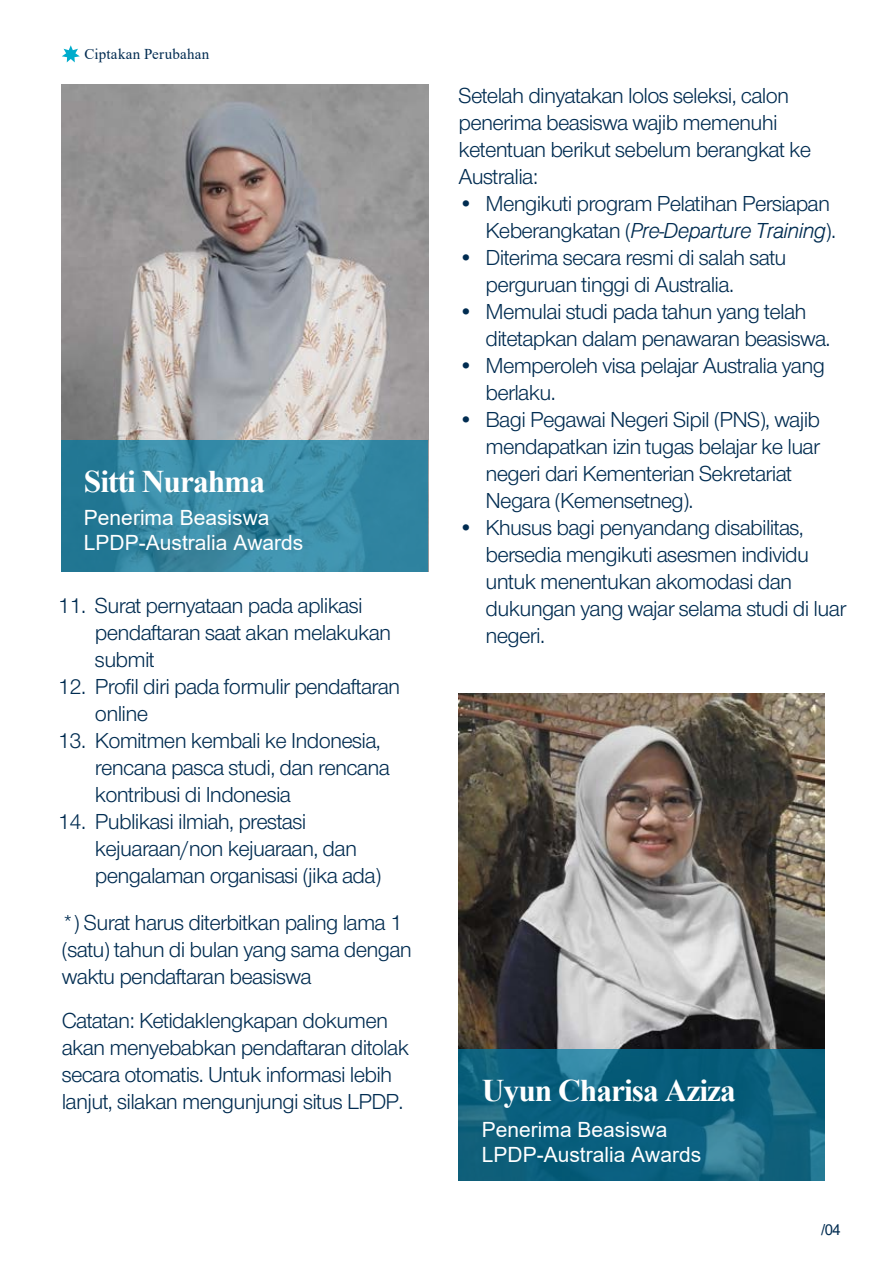
<style>
.page{position:relative;width:893px;height:1263px;background:#fff}
.page>*{position:absolute;margin:0;border:0;box-sizing:border-box;transform-origin:0 0}
.t1{font:700 31.5px "Times New Roman";letter-spacing:-.03em;color:#fff}
.t2{font:22.5px/27px "Nimbus San Nov";letter-spacing:-.03em;color:#002c51}
.t3{font:22.5px "Nimbus Sans DOT Ligh Ital";letter-spacing:-.03em;color:#002c51}
.t4{font:21px/25.2px "Arial";color:#fff}
.t5{font:15px "Times New Roman";letter-spacing:.02em;color:#002b51}
.t6{font:15px "Arial";color:#002c51}
.s1{font-family:"Nimbus San Nov"}
</style>
<div class="page">
<img style="left:458px;top:693px;width:367px;height:488px">
<img style="left:62px;top:85px;width:366px;height:487px">
<svg style="left:62px;top:45px;width:18px;height:17px"></svg>
<svg style="left:458px;top:1049px;width:367px;height:131px;background:#0f637f"></svg>
<svg style="left:62px;top:440px;width:366px;height:131px;background:#3588a3"></svg>
<p class="t5" style="left:85px;top:44px;width:126px">Ciptakan Perubahan</p>
<h1 class="t1" style="left:84px;top:458px;width:183px">Sitti Nurahma</h1>
<p class="t4" style="left:84px;top:505px;width:221px">Penerima Beasiswa<br>LPDP-Australia Awards</p>
<p class="t2" style="left:95px;top:592px;width:298px;text-indent:-37px">11. Surat pernyataan pada aplikasi pendaftaran saat akan melakukan submit</p>
<p class="t2" style="left:95px;top:673px;width:307px;text-indent:-37px">12. Profil diri pada formulir pendaftaran online</p>
<p class="t2" style="left:95px;top:727px;width:297px;text-indent:-37px">13. Komitmen kembali ke Indonesia, rencana pasca studi, dan rencana kontribusi di Indonesia</p>
<p class="t2" style="left:95px;top:808px;width:288px;text-indent:-37px">14. Publikasi ilmiah, prestasi kejuaraan/non kejuaraan, dan pengalaman organisasi (jika ada)</p>
<p class="t2" style="left:62px;top:909px;width:352px">*) Surat harus diterbitkan paling lama 1 (satu) tahun di bulan yang sama dengan waktu pendaftaran beasiswa</p>
<p class="t2" style="left:62px;top:1007px;width:349px">Catatan: Ketidaklengkapan dokumen akan menyebabkan pendaftaran ditolak secara otomatis. Untuk informasi lebih lanjut, silakan mengunjungi situs LPDP.</p>
<p class="t2" style="left:458px;top:82px;width:354px">Setelah dinyatakan lolos seleksi, calon penerima beasiswa wajib memenuhi ketentuan berikut sebelum berangkat ke<br>Australia:</p>
<p class="t2" style="left:458px;top:190px;width:373px">• Mengikuti program Pelatihan Persiapan</p>
<p class="t3" style="left:485px;top:218px;width:352px"><span class="s1">Keberangkatan (</span>Pre-Departure Training<span class="s1">).</span></p>
<p class="t2" style="left:485px;top:244px;width:303px;text-indent:-27px">• Diterima secara resmi di salah satu perguruan tinggi di Australia.</p>
<p class="t2" style="left:485px;top:298px;width:347px;text-indent:-27px">• Memulai studi pada tahun yang telah ditetapkan dalam penawaran beasiswa.</p>
<p class="t2" style="left:485px;top:352px;width:341px;text-indent:-27px">• Memperoleh visa pelajar Australia yang berlaku.</p>
<p class="t2" style="left:485px;top:406px;width:336px;text-indent:-27px">• Bagi Pegawai Negeri Sipil (PNS), wajib mendapatkan izin tugas belajar ke luar negeri dari Kementerian Sekretariat Negara (Kemensetneg).</p>
<p class="t2" style="left:485px;top:514px;width:362px;text-indent:-27px">• Khusus bagi penyandang disabilitas, bersedia mengikuti asesmen individu untuk menentukan akomodasi dan dukungan yang wajar selama studi di luar negeri.</p>
<h1 class="t1" style="left:482px;top:1067px;width:256px">Uyun Charisa Aziza</h1>
<p class="t4" style="left:482px;top:1116px;width:221px">Penerima Beasiswa<br>LPDP-Australia Awards</p>
<p class="t6" style="left:821px;top:1220px;width:21px">/04</p>
</div>
